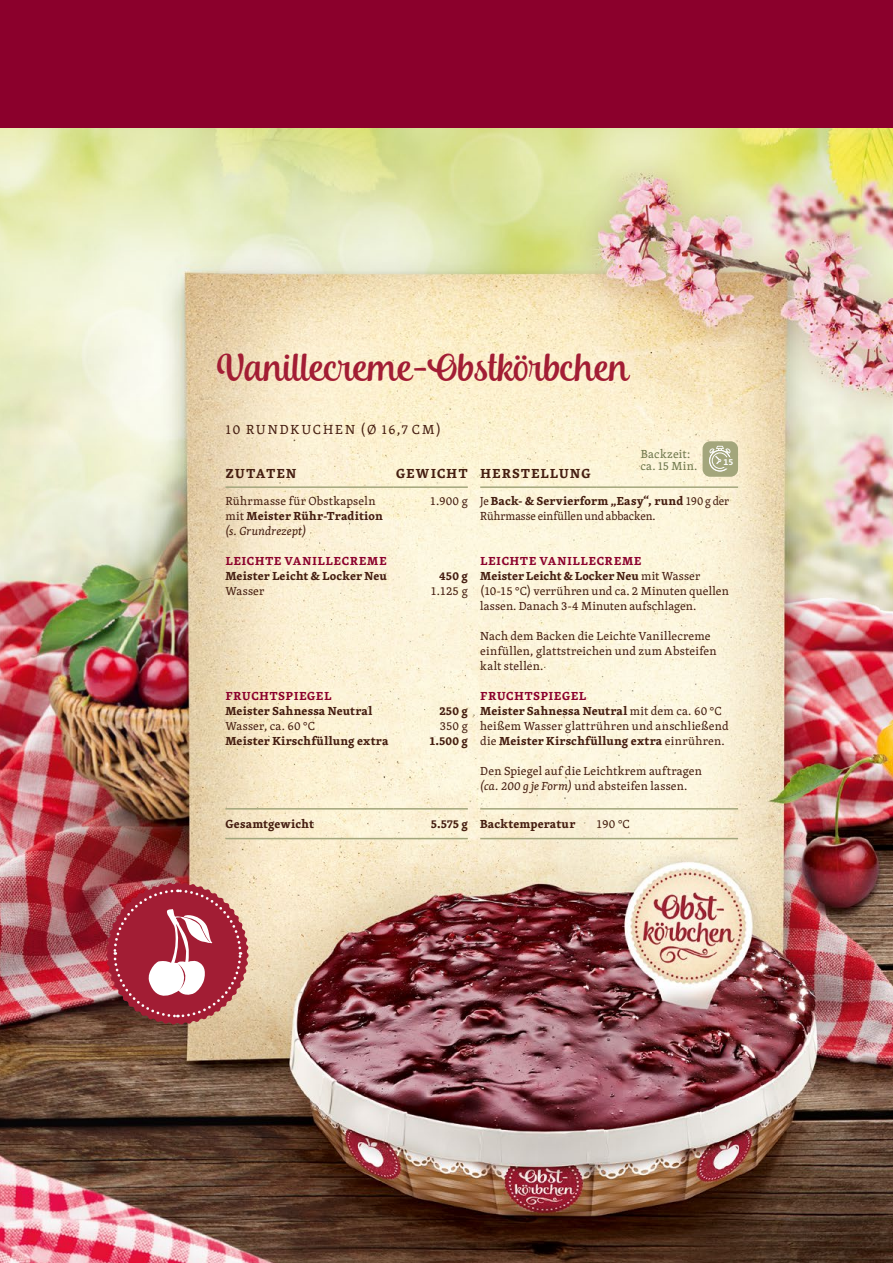
<style>
.page{position:relative;width:893px;height:1263px;background:#fff}
.page>*{position:absolute;margin:0;border:0;box-sizing:border-box;transform-origin:0 0}
.t1{font:39px "Andalusia Script";color:#a21d34}
.t2{font:700 13.5px "Skolar PE";letter-spacing:.105em;color:#451d10}
.t3{font:13.5px "Skolar PE";letter-spacing:.15em;color:#451d10}
.t4{font:12px/15px "Skolar PE";letter-spacing:.015em;color:#451d10}
.t5{font:700 12px "Skolar PE";letter-spacing:.015em;color:#451d10}
.t6{font:12px/15px "Skolar PE";letter-spacing:-.005em;color:#451d10;scale:.95 1}
.t7{font:700 12px "Skolar PE";letter-spacing:.085em;color:#8b002c}
.t8{font:12px/12px "Skolar PE";letter-spacing:.02em;color:#6f774c}
.t9{font:700 9px "The Sans C5";color:#fff}
.s1{font-weight:700}
.s2{font-style:italic}
.s3{font-weight:700;color:#8b002c}
</style>
<div class="page">
<img style="left:0;top:128px;width:893px;height:1135px">
<hr style="left:225px;top:486px;width:169px;height:2px;background:#a3a67c">
<hr style="left:394px;top:486px;width:74px;height:2px;background:#a3a67c">
<hr style="left:480px;top:486px;width:116px;height:2px;background:#a3a67c">
<hr style="left:596px;top:486px;width:142px;height:2px;background:#a3a67c">
<hr style="left:225px;top:808px;width:169px;height:1px;background:#a3a67c">
<hr style="left:394px;top:808px;width:74px;height:1px;background:#a3a67c">
<hr style="left:225px;top:838px;width:169px;height:1px;background:#a3a67c">
<hr style="left:394px;top:838px;width:74px;height:1px;background:#a3a67c">
<hr style="left:480px;top:808px;width:116px;height:1px;background:#a3a67c">
<hr style="left:596px;top:808px;width:142px;height:1px;background:#a3a67c">
<hr style="left:480px;top:838px;width:116px;height:1px;background:#a3a67c">
<hr style="left:596px;top:838px;width:142px;height:1px;background:#a3a67c">
<div style="left:703px;top:441px;width:35px;height:36px;background:#a3a67c;border-radius:8px"></div>
<svg style="left:709px;top:446px;width:22px;height:25px"></svg>
<div style="left:712px;top:452px;width:16px;height:17px;border:1px solid #fff;border-radius:50%"></div>
<div style="left:709px;top:450px;width:22px;height:21px;border:1px solid #fff;border-radius:50%"></div>
<div style="left:722px;top:457px;width:12px;height:12px;background:#a3a67c;border-radius:50%"></div>
<svg style="left:106px;top:882px;width:143px;height:143px"></svg>
<div style="left:0;top:0;width:893px;height:128px;background:#8b002c"></div>
<h1 class="t1" style="left:218px;top:345px;width:412px">Vanillecreme-Obstkörbchen</h1>
<p class="t3" style="left:226px;top:420px;width:217px">10 RUNDKUCHEN (Ø 16,7 CM)</p>
<p class="t2" style="left:226px;top:463px;width:72px">ZUTATEN</p>
<p class="t2" style="left:396px;top:463px;width:196px">GEWICHT HERSTELLUNG</p>
<p class="t4" style="left:225px;top:493px;width:159px">Rührmasse für Obstkapseln mit <span class="s1">Meister Rühr-Tradition </span><span class="s2">(s. Grundrezept)</span></p>
<p class="t7" style="left:226px;top:551px;width:162px">LEICHTE VANILLECREME</p>
<p class="t5" style="left:225px;top:566px;width:163px">Meister Leicht &amp; Locker Neu</p>
<p class="t4" style="left:225px;top:583px;width:41px">Wasser</p>
<p class="t8" style="left:640px;top:447px;width:58px">Backzeit: ca. 15 Min.</p>
<p class="t9" style="left:723px;top:457px;width:11px">15</p>
<p class="t6" style="left:480px;top:493px;width:263px">Je <span class="s1">Back- &amp; Servierform „Easy“, rund</span> 190 g der<br>Rührmasse einfüllen und abbacken.</p>
<p class="t4" style="left:480px;top:553px;width:250px"><span class="s3">LEICHTE VANILLECREME<br></span><span class="s1">Meister Leicht &amp; Locker Neu</span> mit Wasser (10-15 °C) verrühren und ca. 2 Minuten quellen lassen. Danach 3-4 Minuten aufschlagen.</p>
<p class="t4" style="left:480px;top:628px;width:238px">Nach dem Backen die Leichte Vanillecreme einfüllen, glattstreichen und zum Absteifen kalt stellen.</p>
<p class="t4" style="left:480px;top:688px;width:250px"><span class="s3">FRUCHTSPIEGEL<br></span><span class="s1">Meister Sahnessa Neutral</span> mit dem ca. 60 °C heißem Wasser glattrühren und anschließend die <span class="s1">Meister Kirschfüllung extra</span> einrühren.</p>
<p class="t4" style="left:480px;top:763px;width:223px">Den Spiegel auf die Leichtkrem auftragen <span class="s2">(ca. 200 g je Form)</span> und absteifen lassen.</p>
<p class="t4" style="left:430px;top:493px;width:39px">1.900 g</p>
<p class="t5" style="left:439px;top:566px;width:30px">450 g</p>
<p class="t4" style="left:430px;top:583px;width:39px">1.125 g</p>
<p class="t7" style="left:226px;top:686px;width:107px">FRUCHTSPIEGEL</p>
<p class="t5" style="left:225px;top:701px;width:149px">Meister Sahnessa Neutral</p>
<p class="t4" style="left:225px;top:718px;width:91px">Wasser, ca. 60 °C</p>
<p class="t5" style="left:225px;top:731px;width:165px">Meister Kirschfüllung extra</p>
<p class="t5" style="left:439px;top:701px;width:30px">250 g</p>
<p class="t4" style="left:440px;top:718px;width:30px">350 g</p>
<p class="t5" style="left:429px;top:731px;width:40px">1.500 g</p>
<p class="t5" style="left:225px;top:814px;width:90px">Gesamtgewicht</p>
<p class="t5" style="left:431px;top:814px;width:146px">5.575 g Backtemperatur</p>
<p class="t4" style="left:596px;top:816px;width:35px">190 °C</p>
</div>
